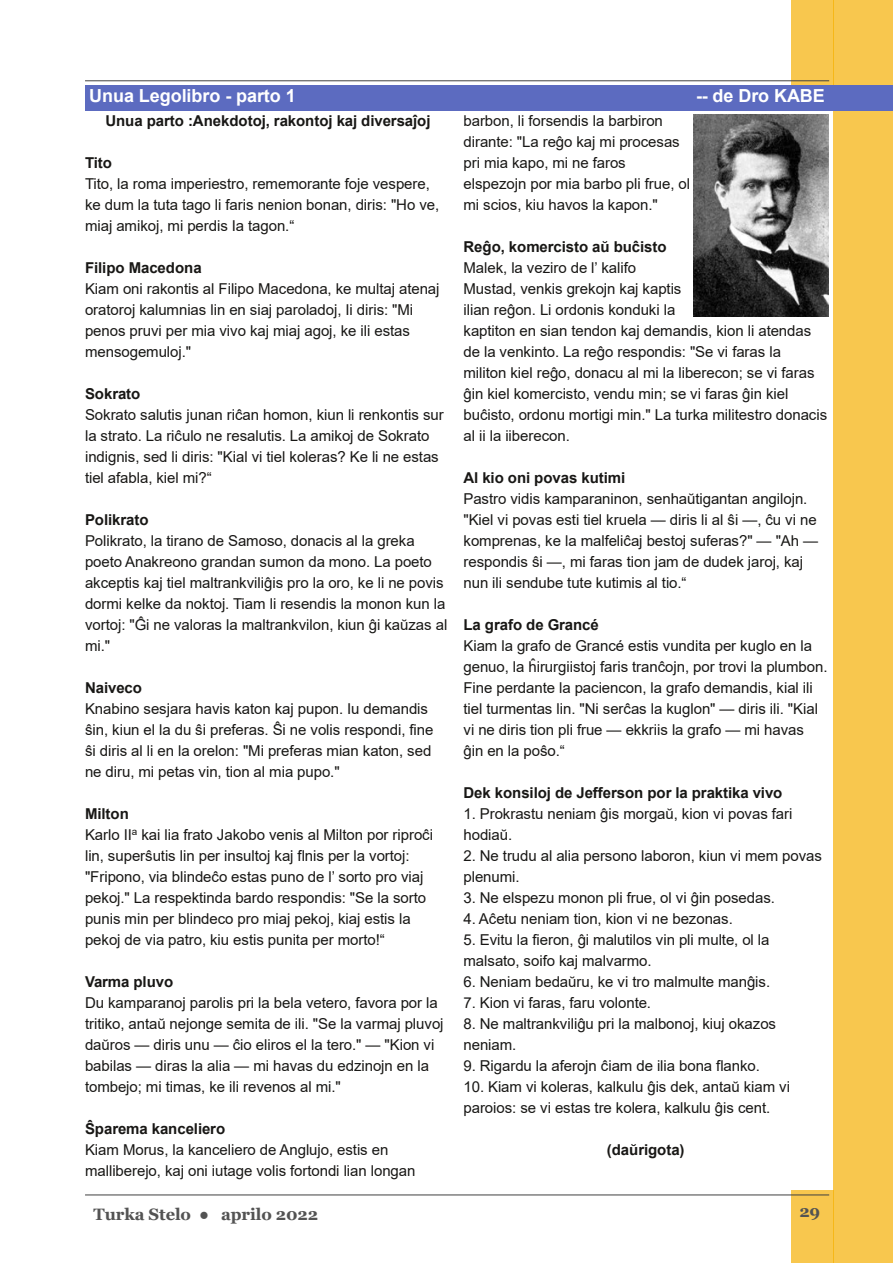
<style>
.page{position:relative;width:893px;height:1263px;background:#fff}
.page>*{position:absolute;margin:0;border:0;box-sizing:border-box;transform-origin:0 0}
.t1{font:700 18px "Arial";letter-spacing:-.005em;color:#fff}
.t2{font:700 16.5px "Georgia";letter-spacing:-.005em;color:#535353}
.t3{font:15px/21px "Arial";letter-spacing:-.005em;color:#181715}
.t4{font:700 15px "Arial";letter-spacing:-.005em;color:#181715}
.s1{font-weight:700}
</style>
<div class="page">
<div style="left:791px;top:1191px;width:42px;height:72px;background:#f8c74e"></div>
<div style="left:791px;top:0;width:42px;height:85px;background:#f8c74e"></div>
<div style="left:833px;top:0;width:60px;height:1263px;background:#f8c74e"></div>
<hr style="left:85px;top:1195px;width:744px;height:1px;background:#404040">
<hr style="left:85px;top:81px;width:744px;height:1px;background:#404040">
<div style="left:85px;top:85px;width:808px;height:25px;background:#5c6bc0"></div>
<img style="left:694px;top:115px;width:135px;height:202px">
<p class="t1" style="left:89px;top:86px;width:208px">Unua Legolibro - parto 1</p>
<p class="t1" style="left:696px;top:86px;width:130px">-- de Dro KABE</p>
<p class="t4" style="left:105px;top:112px;width:327px">Unua parto :Anekdotoj, rakontoj kaj diversaĵoj</p>
<p class="t4" style="left:85px;top:154px;width:28px">Tito</p>
<p class="t3" style="left:85px;top:173px;width:356px">Tito, la roma imperiestro, rememorante foje vespere, ke dum la tuta tago li faris nenion bonan, diris: "Ho ve, miaj amikoj, mi perdis Ia tagon.“</p>
<p class="t4" style="left:85px;top:259px;width:118px">Filipo Macedona</p>
<p class="t3" style="left:85px;top:278px;width:356px">Kiam oni rakontis al Filipo Macedona, ke multaj atenaj oratoroj kalumnias lin en siaj paroladoj, Ii diris: "Mi penos pruvi per mia vivo kaj miaj agoj, ke ili estas mensogemuloj."</p>
<p class="t4" style="left:85px;top:385px;width:57px">Sokrato</p>
<p class="t3" style="left:85px;top:404px;width:360px">Sokrato salutis junan riĉan homon, kiun li renkontis sur la strato. La riĉulo ne resalutis. La amikoj de Sokrato indignis, sed li diris: "Kial vi tiel koleras? Ke li ne estas tiel afabla, kiel mi?“</p>
<p class="t4" style="left:85px;top:511px;width:65px">Polikrato</p>
<p class="t3" style="left:85px;top:530px;width:364px">Polikrato, la tirano de Samoso, donacis al la greka poeto Anakreono grandan sumon da mono. La poeto akceptis kaj tiel maltrankviliĝis pro la oro, ke li ne povis dormi kelke da noktoj. Tiam li resendis la monon kun la vortoj: "Ĝi ne valoras la maltrankvilon, kiun ĝi kaŭzas al mi."</p>
<p class="t4" style="left:85px;top:679px;width:58px">Naiveco</p>
<p class="t3" style="left:85px;top:698px;width:350px">Knabino sesjara havis katon kaj pupon. Iu demandis ŝin, kiun el la du ŝi preferas. Ŝi ne volis respondi, fine ŝi diris al li en la orelon: "Mi preferas mian katon, sed ne diru, mi petas vin, tion al mia pupo."</p>
<p class="t3" style="left:85px;top:803px;width:350px"><span class="s1">Milton<br></span>Karlo II<sup>a</sup> kai lia frato Jakobo venis al Milton por riproĉi lin, superŝutis lin per insultoj kaj flnis per la vortoj: "Fripono, via blindeĉo estas puno de l’ sorto pro viaj pekoj." La respektinda bardo respondis: "Se la sorto punis min per blindeco pro miaj pekoj, kiaj estis la pekoj de via patro, kiu estis punita per morto!“</p>
<p class="t4" style="left:85px;top:973px;width:90px">Varma pluvo</p>
<p class="t3" style="left:85px;top:992px;width:360px">Du kamparanoj parolis pri la bela vetero, favora por la tritiko, antaŭ nejonge semita de ili. "Se la varmaj pluvoj daŭros — diris unu — ĉio eliros el la tero." — "Kion vi babilas — diras la alia — mi havas du edzinojn en la tombejo; mi timas, ke ili revenos al mi."</p>
<p class="t4" style="left:85px;top:1120px;width:142px">Ŝparema kanceliero</p>
<p class="t3" style="left:85px;top:1139px;width:332px">Kiam Morus, la kanceliero de Anglujo, estis en malliberejo, kaj oni iutage volis fortondi lian longan</p>
<p class="t3" style="left:463px;top:110px;width:228px">barbon, li forsendis la barbiron dirante: "La reĝo kaj mi procesas pri mia kapo, mi ne faros elspezojn por mia barbo pli frue, ol mi scios, kiu havos la kapon."</p>
<p class="t4" style="left:463px;top:238px;width:205px">Reĝo, komercisto aŭ buĉisto</p>
<p class="t3" style="left:463px;top:257px;width:365px">Malek, la veziro de l’ kalifo<br>Mustad, venkis grekojn kaj kaptis<br>ilian reĝon. Li ordonis konduki la<br>kaptiton en sian tendon kaj demandis, kion li atendas de la venkinto. La reĝo respondis: "Se vi faras la militon kiel reĝo, donacu al mi la liberecon; se vi faras ĝin kiel komercisto, vendu min; se vi faras ĝin kiel buĉisto, ordonu mortigi min." La turka militestro donacis al ii la iiberecon.</p>
<p class="t4" style="left:463px;top:469px;width:163px">Al kio oni povas kutimi</p>
<p class="t3" style="left:463px;top:488px;width:356px">Pastro vidis kamparaninon, senhaŭtigantan angilojn. "Kiel vi povas esti tiel kruela — diris li al ŝi —, ĉu vi ne komprenas, ke la malfeliĉaj bestoj suferas?" — "Ah — respondis ŝi —, mi faras tion jam de dudek jaroj, kaj nun ili sendube tute kutimis al tio.“</p>
<p class="t4" style="left:463px;top:616px;width:137px">La grafo de Grancé</p>
<p class="t3" style="left:463px;top:635px;width:366px">Kiam la grafo de Grancé estis vundita per kuglo en la genuo, la ĥirurgiistoj faris tranĉojn, por trovi la plumbon.<br>Fine perdante la paciencon, la grafo demandis, kial ili tiel turmentas lin. "Ni serĉas la kuglon" — diris ili. "Kial vi ne diris tion pli frue — ekkriis la grafo — mi havas ĝin en la poŝo.“</p>
<p class="t4" style="left:463px;top:784px;width:320px">Dek konsiloj de Jefferson por la praktika vivo</p>
<p class="t3" style="left:463px;top:803px;width:330px">1. Prokrastu neniam ĝis morgaŭ, kion vi povas fari hodiaŭ.</p>
<p class="t3" style="left:463px;top:845px;width:360px">2. Ne trudu al alia persono laboron, kiun vi mem povas plenumi.</p>
<p class="t3" style="left:463px;top:887px;width:313px">3. Ne elspezu monon pli frue, ol vi ĝin posedas.</p>
<p class="t3" style="left:463px;top:908px;width:271px">4. Aĉetu neniam tion, kion vi ne bezonas.</p>
<p class="t3" style="left:463px;top:929px;width:308px">5. Evitu la fieron, ĝi malutilos vin pli multe, ol la malsato, soifo kaj malvarmo.</p>
<p class="t3" style="left:463px;top:971px;width:308px">6. Neniam bedaŭru, ke vi tro malmulte manĝis.</p>
<p class="t3" style="left:463px;top:992px;width:189px">7. Kion vi faras, faru volonte.</p>
<p class="t3" style="left:463px;top:1013px;width:314px">8. Ne maltrankviliĝu pri la malbonoj, kiuj okazos neniam.</p>
<p class="t3" style="left:463px;top:1055px;width:298px">9. Rigardu la aferojn ĉiam de ilia bona flanko.</p>
<p class="t3" style="left:463px;top:1076px;width:328px">10. Kiam vi koleras, kalkulu ĝis dek, antaŭ kiam vi paroios: se vi estas tre kolera, kalkulu ĝis cent.</p>
<p class="t4" style="left:607px;top:1141px;width:79px">(daŭrigota)</p>
<p class="t2" style="left:94px;top:1205px;width:226px">Turka Stelo ● aprilo 2022</p>
<p class="t2" style="left:799px;top:1201px;width:22px">29</p>
</div>
